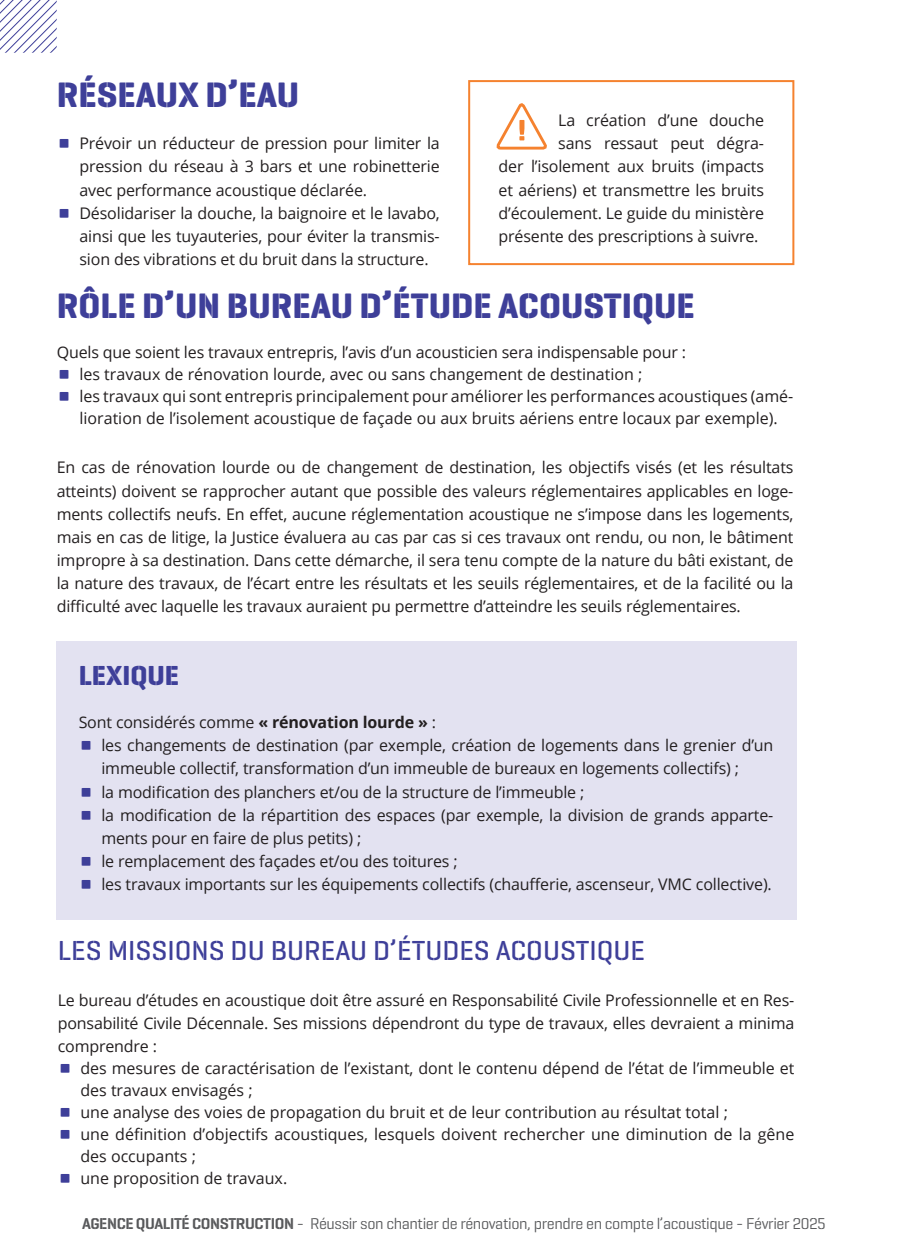
<style>
.page{position:relative;width:908px;height:1248px;background:#fff}
.page>*{position:absolute;margin:0;border:0;box-sizing:border-box;transform-origin:0 0}
.t1{font:700 36px/48.2px "Geogrotesque Stencil A";color:#3e3f99}
.t2{font:500 28px "Geogrotesque Stencil A";color:#3e3f99}
.t3{font:700 28px "Geogrotesque Stencil A";color:#3e3f99}
.t4{font:16px/23.2px "Open Sans";letter-spacing:-.01em;color:#231f20}
.t5{font:16px "Geogrotesque Stencil A";letter-spacing:-.025em;color:#57585a}
.s1{font-weight:700}
.s2{font-weight:600}
</style>
<div class="page">
<svg style="left:0;top:0;width:57px;height:53px"></svg>
<div style="left:56px;top:641px;width:739px;height:278px;background:#e3e2f1"></div>
<div style="left:468px;top:80px;width:326px;height:185px;border:2px solid #f5822f"></div>
<svg style="left:496px;top:103px;width:50px;height:46px"></svg>
<h1 class="t1" style="left:57px;top:71px;width:244px">RÉSEAUX D’EAU<br>Δ</h1>
<p class="t4" style="left:558px;top:108px;width:207px">La création d’une douche</p>
<p class="t4" style="left:558px;top:131px;width:207px">sans ressaut peut dégra-</p>
<p class="t4" style="left:498px;top:155px;width:267px">der l’isolement aux bruits (impacts</p>
<p class="t4" style="left:498px;top:178px;width:267px">et aériens) et transmettre les bruits</p>
<p class="t4" style="left:498px;top:201px;width:267px">d’écoulement. Le guide du ministère</p>
<p class="t4" style="left:498px;top:224px;width:261px">présente des prescriptions à suivre.</p>
<p class="t4" style="left:79px;top:131px;width:362px;text-align:justify">Prévoir un réducteur de pression pour limiter la pression du réseau à 3 bars et une robinetterie avec performance acoustique déclarée.</p>
<h1 class="t1" style="left:57px;top:188px;width:16px">Δ</h1>
<p class="t4" style="left:79px;top:201px;width:362px;text-align:justify">Désolidariser la douche, la baignoire et le lavabo, ainsi que les tuyauteries, pour éviter la transmis&shy;sion des vibrations et du bruit dans la structure.</p>
<h1 class="t1" style="left:57px;top:282px;width:639px">RÔLE D’UN BUREAU D’ÉTUDE ACOUSTIQUE</h1>
<p class="t4" style="left:57px;top:340px;width:630px">Quels que soient les travaux entrepris, l’avis d’un acousticien sera indispensable pour :</p>
<h1 class="t1" style="left:57px;top:349px;width:16px">Δ</h1>
<p class="t4" style="left:79px;top:362px;width:564px">les travaux de rénovation lourde, avec ou sans changement de destination ;</p>
<h1 class="t1" style="left:57px;top:371px;width:16px">Δ</h1>
<p class="t4" style="left:79px;top:384px;width:715px;line-height:22px">les travaux qui sont entrepris principalement pour améliorer les performances acoustiques (amé&shy;lioration de l’isolement acoustique de façade ou aux bruits aériens entre locaux par exemple).</p>
<p class="t4" style="left:57px;top:455px;width:738px;text-align:justify">En cas de rénovation lourde ou de changement de destination, les objectifs visés (et les résultats atteints) doivent se rapprocher autant que possible des valeurs réglementaires applicables en loge&shy;ments collectifs neufs. En effet, aucune réglementation acoustique ne s’impose dans les logements, mais en cas de litige, la Justice évaluera au cas par cas si ces travaux ont rendu, ou non, le bâtiment impropre à sa destination. Dans cette démarche, il sera tenu compte de la nature du bâti existant, de la nature des travaux, de l’écart entre les résultats et les seuils réglementaires, et de la facilité ou la difficulté avec laquelle les travaux auraient pu permettre d’atteindre les seuils réglementaires.</p>
<h2 class="t3" style="left:79px;top:658px;width:102px">LEXIQUE</h2>
<p class="t4" style="left:79px;top:710px;width:358px">Sont considérés comme <span class="s1">« rénovation lourde »</span> :</p>
<h1 class="t1" style="left:79px;top:720px;width:16px">Δ</h1>
<p class="t4" style="left:101px;top:733px;width:673px">les changements de destination (par exemple, création de logements dans le grenier d’un immeuble collectif, transformation d’un immeuble de bureaux en logements collectifs) ;</p>
<h1 class="t1" style="left:79px;top:767px;width:16px">Δ</h1>
<p class="t4" style="left:101px;top:779px;width:484px">la modification des planchers et/ou de la structure de l’immeuble ;</p>
<h1 class="t1" style="left:79px;top:790px;width:16px">Δ</h1>
<p class="t4" style="left:101px;top:802px;width:673px">la modification de la répartition des espaces (par exemple, la division de grands apparte&shy;ments pour en faire de plus petits) ;</p>
<h1 class="t1" style="left:79px;top:836px;width:16px">Δ</h1>
<p class="t4" style="left:101px;top:849px;width:357px">le remplacement des façades et/ou des toitures ;</p>
<h1 class="t1" style="left:79px;top:859px;width:16px">Δ</h1>
<p class="t4" style="left:101px;top:872px;width:671px">les travaux importants sur les équipements collectifs (chaufferie, ascenseur, VMC collective).</p>
<h2 class="t2" style="left:58px;top:932px;width:588px">LES MISSIONS DU BUREAU D’ÉTUDES ACOUSTIQUE</h2>
<p class="t4" style="left:58px;top:988px;width:738px;text-align:justify">Le bureau d’études en acoustique doit être assuré en Responsabilité Civile Professionnelle et en Res&shy;ponsabilité Civile Décennale. Ses missions dépendront du type de travaux, elles devraient a minima comprendre :</p>
<h1 class="t1" style="left:58px;top:1043px;width:16px">Δ</h1>
<p class="t4" style="left:80px;top:1056px;width:715px;line-height:22px">des mesures de caractérisation de l’existant, dont le contenu dépend de l’état de l’immeuble et des travaux envisagés ;</p>
<h1 class="t1" style="left:58px;top:1087px;width:16px">Δ</h1>
<p class="t4" style="left:80px;top:1100px;width:648px">une analyse des voies de propagation du bruit et de leur contribution au résultat total ;</p>
<h1 class="t1" style="left:58px;top:1109px;width:16px">Δ</h1>
<p class="t4" style="left:80px;top:1122px;width:715px;line-height:22px">une définition d’objectifs acoustiques, lesquels doivent rechercher une diminution de la gêne des occupants ;</p>
<h1 class="t1" style="left:58px;top:1153px;width:16px">Δ</h1>
<p class="t4" style="left:80px;top:1166px;width:208px">une proposition de travaux.</p>
<p class="t5" style="left:82px;top:1213px;width:745px"><span class="s2">AGENCE QUALITÉ CONSTRUCTION</span> - Réussir son chantier de rénovation, prendre en compte l’acoustique - Février 2025</p>
</div>
